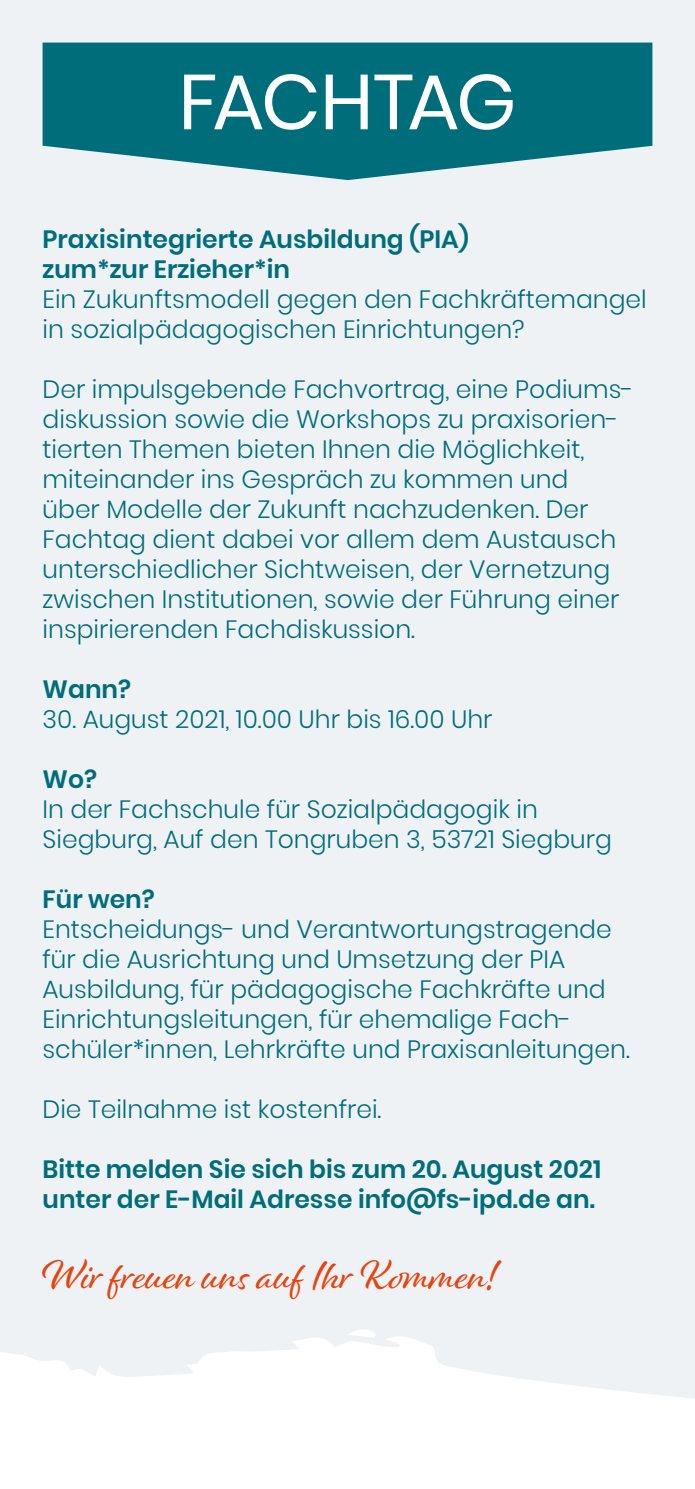
<style>
.page{position:relative;width:695px;height:1489px;background:#fff}
.page>*{position:absolute;margin:0;border:0;box-sizing:border-box;transform-origin:0 0}
.t1{font:77.5px "Poppins";letter-spacing:-.035em;color:#fff}
.t2{font:42.5px "Alisha";color:#e74310}
.t3{font:300 25px/30px "Poppins";color:#006d7b}
.t4{font:600 25px/30px "Poppins";color:#006d7b}
</style>
<div class="page">
<div style="left:0;top:0;width:694px;height:1251px;background:#eff2f5"></div>
<svg style="left:0;top:1251px;width:694px;height:148px;fill:#eff2f5"></svg>
<svg style="left:43px;top:43px;width:609px;height:137px;background:#1d7d8a"></svg>
<h1 class="t1" style="left:178px;top:57px;width:339px">FACHTAG</h1>
<p class="t4" style="left:43px;top:224px;width:427px">Praxisintegrierte Ausbildung (PIA) zum*zur Erzieher*in</p>
<p class="t3" style="left:43px;top:284px;width:605px">Ein Zukunftsmodell gegen den Fachkräftemangel in sozialpädagogischen Einrichtungen?</p>
<p class="t3" style="left:43px;top:374px;width:592px">Der impulsgebende Fachvortrag, eine Podiums&shy;diskussion sowie die Workshops zu praxisorien&shy;tierten Themen bieten Ihnen die Möglichkeit, miteinander ins Gespräch zu kommen und<br>über Modelle der Zukunft nachzudenken. Der Fachtag dient dabei vor allem dem Austausch unterschiedlicher Sichtweisen, der Vernetzung zwischen Institutionen, sowie der Führung einer inspirierenden Fachdiskussion.</p>
<p class="t4" style="left:43px;top:674px;width:90px">Wann?</p>
<p class="t3" style="left:43px;top:704px;width:451px">30. August 2021, 10.00 Uhr bis 16.00 Uhr</p>
<p class="t4" style="left:43px;top:764px;width:56px">Wo?</p>
<p class="t3" style="left:43px;top:794px;width:570px">In der Fachschule für Sozialpädagogik in<br>Siegburg, Auf den Tongruben 3, 53721 Siegburg</p>
<p class="t4" style="left:43px;top:884px;width:114px">Für wen?</p>
<p class="t3" style="left:43px;top:914px;width:588px">Entscheidungs- und Verantwortungstragende für die Ausrichtung und Umsetzung der PIA Ausbildung, für pädagogische Fachkräfte und Einrichtungsleitungen, für ehemalige Fach&shy;schüler*innen, Lehrkräfte und Praxisanleitungen.</p>
<p class="t3" style="left:43px;top:1094px;width:340px">Die Teilnahme ist kostenfrei.</p>
<p class="t4" style="left:43px;top:1154px;width:560px">Bitte melden Sie sich bis zum 20. August 2021 unter der E-Mail Adresse info@fs-ipd.de an.</p>
<h2 class="t2" style="left:43px;top:1249px;width:456px">Wir freuen uns auf Ihr Kommen!</h2>
</div>
